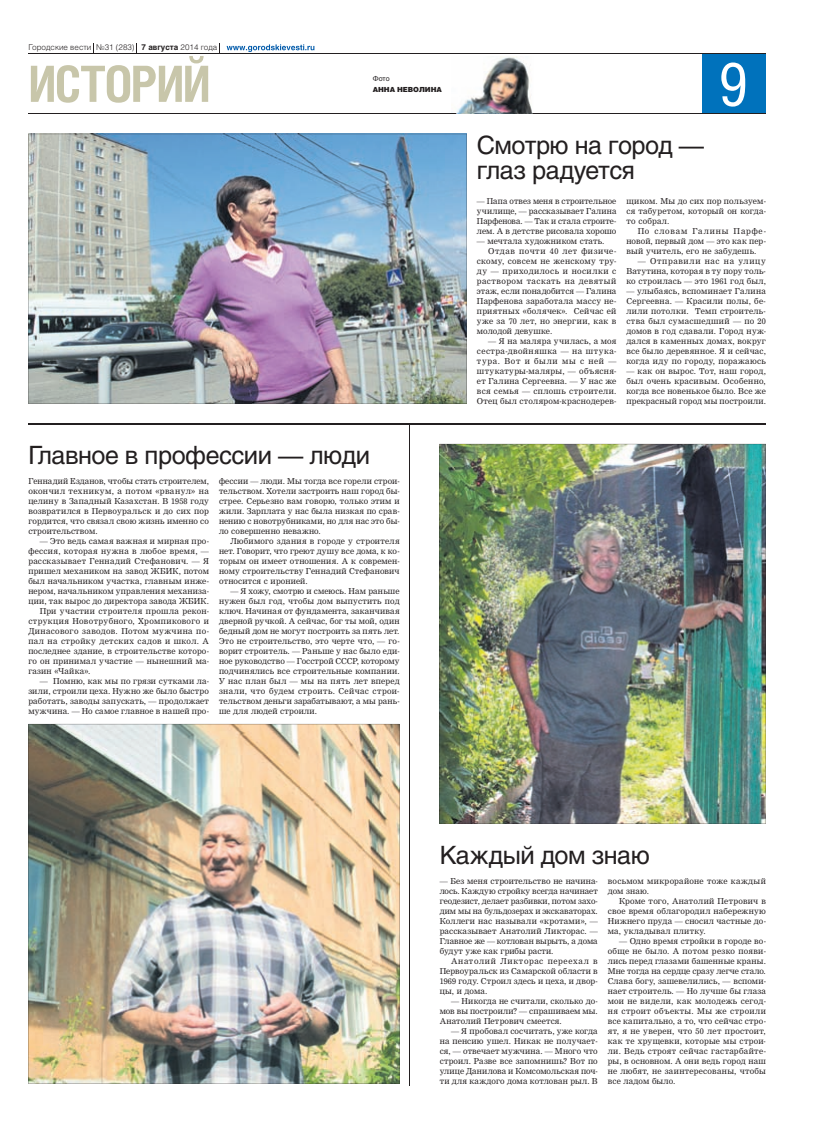
<style>
.page{position:relative;width:817px;height:1134px;background:#fff}
.page>*{position:absolute;margin:0;border:0;box-sizing:border-box;transform-origin:0 0}
.t1{font:60px "Helios Cond";color:#fff}
.t2{font:700 50px "Helios Cond";letter-spacing:-.035em;color:#c8c6aa}
.t3{font:25px/25px "Helios";letter-spacing:-.02em;color:#231f20}
.t4{font:8px/10px "Nimrod Cyr";letter-spacing:.02em;color:#231f20;text-align:justify}
.t5{font:8px "Nimrod Cyr";letter-spacing:.045em;color:#231f20}
.t6{font:8px "Nimrod Cyr";letter-spacing:.04em;color:#231f20}
.t7{font:8px "Nimrod Cyr";letter-spacing:.05em;color:#231f20}
.t8{font:300 8px "Helios";color:#231f20}
.t9{font:8px "Nimrod Cyr";color:#231f20}
.t10{font:8px "Nimrod Cyr";letter-spacing:-.005em;color:#231f20}
.t11{font:8px "Nimrod Cyr";letter-spacing:.08em;color:#231f20}
.t12{font:8px "Nimrod Cyr";letter-spacing:.06em;color:#231f20}
.t13{font:8px "Nimrod Cyr";letter-spacing:.07em;color:#231f20}
.t14{font:8px "Nimrod Cyr";letter-spacing:.105em;color:#231f20}
.t15{font:900 7px/11.2px "Helios";letter-spacing:-.01em;color:#231f20}
.s1{font-weight:700}
.s2{font-weight:400}
</style>
<div class="page">
<div style="left:702px;top:54px;width:63px;height:60px;background:#0072bc"></div>
<hr style="left:28px;top:114px;width:737px;height:1px;background:#231f20">
<hr style="left:28px;top:54px;width:737px;height:1px;background:#231f20">
<svg style="left:226px;top:44px;width:88px;height:8px"></svg>
<hr style="left:28px;top:423px;width:737px;height:1px;background:#231f20">
<hr style="left:409px;top:424px;width:1px;height:662px;background:#231f20">
<img style="left:28px;top:134px;width:439px;height:270px">
<img style="left:28px;top:724px;width:371px;height:360px">
<img style="left:439px;top:444px;width:326px;height:380px">
<img style="left:451px;top:56px;width:82px;height:59px">
<p class="t8" style="left:28px;top:45px;width:190px">Городские вести №31 (283) <span class="s1">7 августа</span> 2014 года</p>
<p class="t2" style="left:28px;top:66px;width:184px">ИСТОРИЙ</p>
<p class="t15" style="left:372px;top:74px;width:71px"><span class="s2">Фото<br></span>АННА НЕВОЛИНА</p>
<p class="t3" style="left:28px;top:445px;width:343px">Главное в профессии — люди</p>
<p class="t4" style="left:28px;top:476px;width:182px">Геннадий Езданов, чтобы стать строителем, окончил техникум, а потом «рванул» на целину в Западный Казахстан. В 1958 году возвратился в Первоуральск и до сих пор гордится, что связал свою жизнь именно со строительством.</p>
<p class="t4" style="left:40px;top:536px;width:171px">— Это ведь самая важная и мирная про-</p>
<p class="t6" style="left:28px;top:548px;width:182px">фессия, которая нужна в любое время, —</p>
<p class="t4" style="left:28px;top:556px;width:182px">рассказывает Геннадий Стефанович. — Я</p>
<p class="t4" style="left:28px;top:566px;width:182px">пришел механиком на завод ЖБИК, потом</p>
<p class="t4" style="left:28px;top:576px;width:182px">был начальником участка, главным инже-</p>
<p class="t4" style="left:28px;top:586px;width:182px">нером, начальником управления механиза-</p>
<p class="t4" style="left:28px;top:596px;width:182px">ции, так вырос до директора завода ЖБИК.</p>
<p class="t6" style="left:40px;top:608px;width:171px">При участии строителя прошла рекон-</p>
<p class="t5" style="left:28px;top:618px;width:182px">струкция Новотрубного, Хромпикового и</p>
<p class="t5" style="left:28px;top:628px;width:182px">Динасового заводов. Потом мужчина по-</p>
<p class="t7" style="left:28px;top:638px;width:182px">пал на стройку детских садов и школ. А</p>
<p class="t4" style="left:28px;top:646px;width:182px">последнее здание, в строительстве которо-</p>
<p class="t4" style="left:28px;top:656px;width:182px">го он принимал участие — нынешний ма-</p>
<p class="t4" style="left:28px;top:666px;width:63px">газин «Чайка».</p>
<p class="t4" style="left:28px;top:676px;width:182px;text-indent:11px">— Помню, как мы по грязи сутками ла&shy;зили, строили цеха. Нужно же было быстро работать, заводы запускать, — продолжает мужчина. — Но самое главное в нашей про-</p>
<p class="t4" style="left:219px;top:476px;width:182px">фессии — люди. Мы тогда все горели строи-</p>
<p class="t4" style="left:219px;top:486px;width:182px">тельством. Хотели застроить наш город бы-</p>
<p class="t4" style="left:219px;top:496px;width:182px">стрее. Серьезно вам говорю, только этим и</p>
<p class="t4" style="left:219px;top:506px;width:182px">жили. Зарплата у нас была низкая по срав-</p>
<p class="t4" style="left:219px;top:516px;width:182px">нению с новотрубниками, но для нас это бы-</p>
<p class="t4" style="left:219px;top:526px;width:103px">ло совершенно неважно.</p>
<p class="t4" style="left:230px;top:536px;width:171px">Любимого здания в городе у строителя</p>
<p class="t4" style="left:219px;top:546px;width:182px">нет. Говорит, что греют душу все дома, к ко-</p>
<p class="t4" style="left:219px;top:556px;width:182px">торым он имеет отношения. А к современ-</p>
<p class="t4" style="left:219px;top:566px;width:182px">ному строительству Геннадий Стефанович</p>
<p class="t4" style="left:219px;top:576px;width:90px">относится с иронией.</p>
<p class="t4" style="left:219px;top:586px;width:182px;text-indent:11px">— Я хожу, смотрю и смеюсь. Нам раньше нужен был год, чтобы дом выпустить под ключ. Начиная от фундамента, заканчивая дверной ручкой. А сейчас, бог ты мой, один бедный дом не могут построить за пять лет.<br>Это не строительство, это черте что, — го&shy;ворит строитель. — Раньше у нас было еди&shy;ное руководство — Госстрой СССР, которому подчинялись все строительные компании.<br>У нас план был — мы на пять лет вперед знали, что будем строить. Сейчас строи&shy;тельством деньги зарабатывают, а мы рань&shy;ше для людей строили.</p>
<p class="t1" style="left:718px;top:63px;width:30px">9</p>
<p class="t3" style="left:477px;top:135px;width:229px">Смотрю на город — глаз радуется</p>
<p class="t4" style="left:477px;top:196px;width:141px">— Папа отвез меня в строительное училище, — рассказывает Галина Парфенова. — Так и стала строите&shy;лем. А в детстве рисовала хорошо</p>
<p class="t4" style="left:477px;top:236px;width:129px">— мечтала художником стать.</p>
<p class="t13" style="left:488px;top:248px;width:130px">Отдав почти 40 лет физиче-</p>
<p class="t4" style="left:477px;top:256px;width:141px">скому, совсем не женскому тру-</p>
<p class="t7" style="left:477px;top:268px;width:141px">ду — приходилось и носилки с</p>
<p class="t12" style="left:477px;top:278px;width:141px">раствором таскать на девятый</p>
<p class="t4" style="left:477px;top:286px;width:141px">этаж, если понадобится — Галина</p>
<p class="t4" style="left:477px;top:296px;width:141px">Парфенова заработала массу не-</p>
<p class="t4" style="left:477px;top:306px;width:141px">приятных «болячек». Сейчас ей</p>
<p class="t4" style="left:477px;top:316px;width:141px">уже за 70 лет, но энергии, как в</p>
<p class="t4" style="left:477px;top:326px;width:77px">молодой девушке.</p>
<p class="t4" style="left:477px;top:336px;width:141px;text-indent:11px">— Я на маляра училась, а моя сестра-двойняшка — на штука&shy;тура. Вот и были мы с ней — штукатуры-маляры, — объясня&shy;ет Галина Сергеевна. — У нас же вся семья — сплошь строители.<br>Отец был столяром-краснодерев-</p>
<p class="t4" style="left:626px;top:196px;width:141px">щиком. Мы до сих пор пользуем-</p>
<p class="t4" style="left:626px;top:206px;width:141px">ся табуретом, который он когда-</p>
<p class="t4" style="left:626px;top:216px;width:44px">то собрал.</p>
<p class="t14" style="left:637px;top:228px;width:130px">По словам Галины Парфе-</p>
<p class="t4" style="left:626px;top:236px;width:141px">новой, первый дом — это как пер-</p>
<p class="t4" style="left:626px;top:246px;width:131px">вый учитель, его не забудешь.</p>
<p class="t4" style="left:626px;top:256px;width:141px;text-indent:11px">— Отправили нас на улицу Ватутина, которая в ту пору толь&shy;ко строилась — это 1961 год был,</p>
<p class="t4" style="left:626px;top:286px;width:141px">— улыбаясь, вспоминает Галина Сергеевна. — Красили полы, бе&shy;лили потолки. Темп строитель&shy;ства был сумасшедший — по 20 домов в год сдавали. Город нуж&shy;дался в каменных домах, вокруг все было деревянное. Я и сейчас, когда иду по городу, поражаюсь</p>
<p class="t4" style="left:626px;top:366px;width:141px">— как он вырос. Тот, наш город, был очень красивым. Особенно, когда все новенькое было. Все же прекрасный город мы построили.</p>
<p class="t3" style="left:439px;top:845px;width:211px">Каждый дом знаю</p>
<p class="t4" style="left:439px;top:876px;width:159px">— Без меня строительство не начина-</p>
<p class="t4" style="left:439px;top:886px;width:159px">лось. Каждую стройку всегда начинает</p>
<p class="t4" style="left:439px;top:896px;width:160px">геодезист, делает разбивки, потом захо-</p>
<p class="t9" style="left:439px;top:908px;width:159px">дим мы на бульдозерах и экскаваторах.</p>
<p class="t4" style="left:439px;top:916px;width:160px">Коллеги нас называли «кротами», —</p>
<p class="t4" style="left:439px;top:926px;width:159px">рассказывает Анатолий Ликторас. —</p>
<p class="t10" style="left:439px;top:938px;width:159px">Главное же — котлован вырыть, а дома</p>
<p class="t4" style="left:439px;top:946px;width:115px">будут уже как грибы расти.</p>
<p class="t11" style="left:451px;top:958px;width:148px">Анатолий Ликторас переехал в</p>
<p class="t4" style="left:439px;top:966px;width:159px">Первоуральск из Самарской области в</p>
<p class="t4" style="left:439px;top:976px;width:159px">1969 году. Строил здесь и цеха, и двор-</p>
<p class="t4" style="left:439px;top:986px;width:49px">цы, и дома.</p>
<p class="t4" style="left:439px;top:996px;width:160px;text-indent:11px">— Никогда не считали, сколько до&shy;мов вы построили? — спрашиваем мы.<br>Анатолий Петрович смеется.</p>
<p class="t4" style="left:439px;top:1026px;width:160px;text-indent:11px">— Я пробовал сосчитать, уже когда на пенсию ушел. Никак не получает&shy;ся, — отвечает мужчина. — Много что строил. Разве все запомнишь? Вот по улице Данилова и Комсомольская поч&shy;ти для каждого дома котлован рыл. В</p>
<p class="t4" style="left:607px;top:876px;width:159px">восьмом микрорайоне тоже каждый</p>
<p class="t4" style="left:607px;top:886px;width:43px">дом знаю.</p>
<p class="t4" style="left:619px;top:896px;width:148px">Кроме того, Анатолий Петрович в</p>
<p class="t4" style="left:607px;top:906px;width:159px">свое время облагородил набережную</p>
<p class="t4" style="left:607px;top:916px;width:159px">Нижнего пруда — сносил частные до-</p>
<p class="t4" style="left:607px;top:926px;width:99px">ма, укладывал плитку.</p>
<p class="t4" style="left:607px;top:936px;width:160px;text-indent:11px">— Одно время стройки в городе во&shy;обще не было. А потом резко появи&shy;лись перед глазами башенные краны.<br>Мне тогда на сердце сразу легче стало.<br>Слава богу, зашевелились, — вспоми&shy;нает строитель. — Но лучше бы глаза мои не видели, как молодежь сегод&shy;ня строит объекты. Мы же строили все капитально, а то, что сейчас стро&shy;ят, я не уверен, что 50 лет простоит, как те хрущевки, которые мы строи&shy;ли. Ведь строят сейчас гастарбайте&shy;ры, в основном. А они ведь город наш не любят, не заинтересованы, чтобы все ладом было.</p>
</div>
